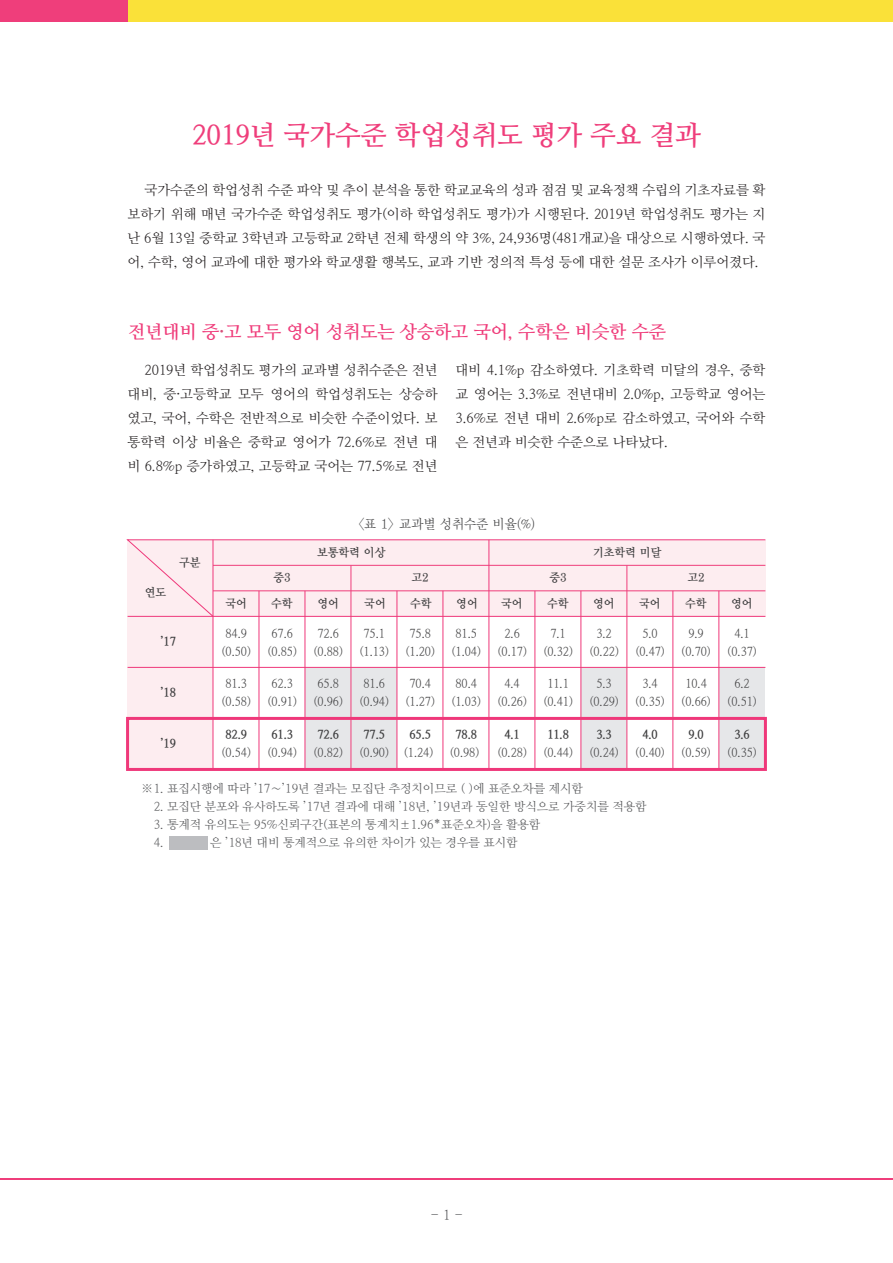
<style>
.page{position:relative;width:893px;height:1263px;background:#fff}
.page>*{position:absolute;margin:0;border:0;box-sizing:border-box;transform-origin:0 0}
.t1{font:27px "Nanum Myeongjo OTF Bold";color:#ef3e7b}
.t2{font:18px "Nanum Myeongjo OTF Bold";color:#ef3c7a}
.t3{font:13.5px/24px "Nanum Myeongjo OTF";color:#231f20;text-align:justify}
.t4{font:13.5px "YDIY Mj O320";color:#3e3e3f;scale:.95 1}
.t5{font:13.5px "Nanum Myeongjo OTF";color:#57585a}
.t6{font:12px/18px "Nanum Myeongjo OTF";color:#3e3e3f;text-align:center;scale:.95 1}
.t7{font:12px "Nanum Myeongjo OTF";color:#57585a}
.t8{font:700 12px "Nanum Myeongjo OTF Extra";color:#3e3e3f;scale:.95 1}
.t9{font:12px "YDIY Mj O340";color:#3e3e3f;scale:.95 1}
.s1{color:#d64f79}
</style>
<div class="page">
<div style="left:0;top:0;width:893px;height:21px;background:#fae139"></div>
<div style="left:0;top:0;width:128px;height:21px;background:#ef3e7b"></div>
<hr style="left:0;top:1178px;width:893px;height:1px;background:#ef3e7b">
<div style="left:305px;top:667px;width:92px;height:102px;background:#e6e7e9"></div>
<div style="left:581px;top:667px;width:46px;height:102px;background:#e6e7e9"></div>
<div style="left:719px;top:667px;width:46px;height:102px;background:#e6e7e9"></div>
<div style="left:128px;top:540px;width:85px;height:229px;background:#fdedf0"></div>
<svg style="left:126px;top:539px;width:640px;height:78px;background:#fce6eb"></svg>
<hr style="left:213px;top:565px;width:552px;height:1px;background:#ef3e7b">
<hr style="left:213px;top:591px;width:552px;height:1px;background:#ef3e7b">
<hr style="left:128px;top:667px;width:637px;height:1px;background:#ef387a">
<hr style="left:213px;top:540px;width:1px;height:229px;background:#ef387a">
<hr style="left:351px;top:565px;width:1px;height:204px;background:#ef3e7b">
<hr style="left:489px;top:540px;width:1px;height:229px;background:#ef387a">
<hr style="left:627px;top:565px;width:1px;height:204px;background:#ef3e7b">
<hr style="left:259px;top:591px;width:1px;height:178px;background:#ef387a">
<hr style="left:397px;top:591px;width:1px;height:178px;background:#ef387a">
<hr style="left:535px;top:591px;width:1px;height:178px;background:#ef387a">
<hr style="left:673px;top:591px;width:1px;height:178px;background:#ef387a">
<hr style="left:305px;top:591px;width:1px;height:178px;background:#ef387a">
<hr style="left:443px;top:591px;width:1px;height:178px;background:#ef387a">
<hr style="left:581px;top:591px;width:1px;height:178px;background:#ef387a">
<hr style="left:719px;top:591px;width:1px;height:178px;background:#ef387a">
<hr style="left:128px;top:616px;width:637px;height:1px;background:#ef387a">
<div style="left:126px;top:717px;width:641px;height:54px;border:3px solid #ef387a"></div>
<div style="left:169px;top:836px;width:39px;height:14px;background:#bcbdc0"></div>
<p class="t1" style="left:192px;top:119px;width:510px">2019년 국가수준 학업성취도 평가 주요 결과</p>
<p class="t3" style="left:128px;top:178px;width:639px;text-indent:17px">국가수준의 학업성취 수준 파악 및 추이 분석을 통한 학교교육의 성과 점검 및 교육정책 수립의 기초자료를 확 보하기 위해 매년 국가수준 학업성취도 평가(이하 학업성취도 평가)가 시행된다. 2019년 학업성취도 평가는 지 난 6월 13일 중학교 3학년과 고등학교 2학년 전체 학생의 약 3%, 24,936명(481개교)을 대상으로 시행하였다. 국 어, 수학, 영어 교과에 대한 평가와 학교생활 행복도, 교과 기반 정의적 특성 등에 대한 설문 조사가 이루어졌다.</p>
<p class="t2" style="left:128px;top:320px;width:539px">전년대비 중<span class="s1">·</span>고 모두 영어 성취도는 상승하고 국어, 수학은 비슷한 수준</p>
<p class="t3" style="left:128px;top:357px;width:311px;text-indent:17px">2019년 학업성취도 평가의 교과별 성취수준은 전년 대비, 중·고등학교 모두 영어의 학업성취도는 상승하 였고, 국어, 수학은 전반적으로 비슷한 수준이었다. 보 통학력 이상 비율은 중학교 영어가 72.6%로 전년 대 비 6.8%p 증가하였고, 고등학교 국어는 77.5%로 전년</p>
<p class="t3" style="left:455px;top:357px;width:311px">대비 4.1%p 감소하였다. 기초학력 미달의 경우, 중학 교 영어는 3.3%로 전년대비 2.0%p, 고등학교 영어는 3.6%로 전년 대비 2.6%p로 감소하였고, 국어와 수학 은 전년과 비슷한 수준으로 나타났다.</p>
<p class="t9" style="left:145px;top:586px;width:24px">연도</p>
<p class="t9" style="left:179px;top:557px;width:24px">구분</p>
<p class="t8" style="left:160px;top:634px;width:18px">’17</p>
<p class="t8" style="left:160px;top:685px;width:18px">’18</p>
<p class="t8" style="left:160px;top:736px;width:18px">’19</p>
<p class="t9" style="left:274px;top:571px;width:20px">중3</p>
<p class="t4" style="left:357px;top:517px;width:189px">&lt;표 1&gt; 교과별 성취수준 비율(%)</p>
<p class="t9" style="left:317px;top:546px;width:73px">보통학력 이상</p>
<p class="t9" style="left:593px;top:546px;width:73px">기초학력 미달</p>
<p class="t9" style="left:411px;top:571px;width:20px">고2</p>
<p class="t9" style="left:549px;top:571px;width:20px">중3</p>
<p class="t9" style="left:687px;top:571px;width:20px">고2</p>
<p class="t9" style="left:225px;top:597px;width:24px">국어</p>
<p class="t9" style="left:271px;top:597px;width:24px">수학</p>
<p class="t9" style="left:317px;top:597px;width:24px">영어</p>
<p class="t9" style="left:364px;top:597px;width:24px">국어</p>
<p class="t9" style="left:410px;top:597px;width:24px">수학</p>
<p class="t9" style="left:456px;top:597px;width:24px">영어</p>
<p class="t9" style="left:501px;top:597px;width:24px">국어</p>
<p class="t9" style="left:547px;top:597px;width:24px">수학</p>
<p class="t9" style="left:593px;top:597px;width:24px">영어</p>
<p class="t9" style="left:639px;top:597px;width:24px">국어</p>
<p class="t9" style="left:685px;top:597px;width:24px">수학</p>
<p class="t9" style="left:731px;top:597px;width:24px">영어</p>
<p class="t6" style="left:221px;top:624px;width:33px">84.9 (0.50)</p>
<p class="t6" style="left:267px;top:624px;width:33px">67.6 (0.85)</p>
<p class="t6" style="left:313px;top:624px;width:33px">72.6 (0.88)</p>
<p class="t6" style="left:359px;top:624px;width:33px">75.1 (1.13)</p>
<p class="t6" style="left:405px;top:624px;width:33px">75.8 (1.20)</p>
<p class="t6" style="left:451px;top:624px;width:33px">81.5 (1.04)</p>
<p class="t6" style="left:497px;top:624px;width:33px">2.6 (0.17)</p>
<p class="t6" style="left:543px;top:624px;width:33px">7.1 (0.32)</p>
<p class="t6" style="left:589px;top:624px;width:33px">3.2 (0.22)</p>
<p class="t6" style="left:635px;top:624px;width:33px">5.0 (0.47)</p>
<p class="t6" style="left:681px;top:624px;width:33px">9.9 (0.70)</p>
<p class="t6" style="left:727px;top:624px;width:33px">4.1 (0.37)</p>
<p class="t6" style="left:221px;top:674px;width:33px">81.3 (0.58)</p>
<p class="t6" style="left:267px;top:674px;width:33px">62.3 (0.91)</p>
<p class="t6" style="left:313px;top:674px;width:33px">65.8 (0.96)</p>
<p class="t6" style="left:359px;top:674px;width:33px">81.6 (0.94)</p>
<p class="t6" style="left:405px;top:674px;width:33px">70.4 (1.27)</p>
<p class="t6" style="left:451px;top:674px;width:33px">80.4 (1.03)</p>
<p class="t6" style="left:497px;top:674px;width:33px">4.4 (0.26)</p>
<p class="t6" style="left:543px;top:674px;width:33px">11.1 (0.41)</p>
<p class="t6" style="left:589px;top:674px;width:33px">5.3 (0.29)</p>
<p class="t6" style="left:635px;top:674px;width:33px">3.4 (0.35)</p>
<p class="t6" style="left:681px;top:674px;width:33px">10.4 (0.66)</p>
<p class="t6" style="left:727px;top:674px;width:33px">6.2 (0.51)</p>
<p class="t8" style="left:225px;top:727px;width:24px">82.9</p>
<p class="t6" style="left:221px;top:743px;width:33px">(0.54)</p>
<p class="t8" style="left:271px;top:727px;width:24px">61.3</p>
<p class="t6" style="left:267px;top:743px;width:33px">(0.94)</p>
<p class="t8" style="left:504px;top:727px;width:18px">4.1</p>
<p class="t6" style="left:497px;top:743px;width:33px">(0.28)</p>
<p class="t8" style="left:547px;top:727px;width:24px">11.8</p>
<p class="t6" style="left:543px;top:743px;width:33px">(0.44)</p>
<p class="t8" style="left:642px;top:727px;width:18px">4.0</p>
<p class="t6" style="left:635px;top:743px;width:33px">(0.40)</p>
<p class="t8" style="left:317px;top:727px;width:24px">72.6</p>
<p class="t6" style="left:313px;top:743px;width:33px">(0.82)</p>
<p class="t8" style="left:409px;top:727px;width:24px">65.5</p>
<p class="t6" style="left:404px;top:743px;width:33px">(1.24)</p>
<p class="t8" style="left:455px;top:727px;width:24px">78.8</p>
<p class="t6" style="left:450px;top:743px;width:33px">(0.98)</p>
<p class="t8" style="left:596px;top:727px;width:18px">3.3</p>
<p class="t6" style="left:589px;top:743px;width:33px">(0.24)</p>
<p class="t8" style="left:734px;top:727px;width:18px">3.6</p>
<p class="t6" style="left:727px;top:743px;width:33px">(0.35)</p>
<p class="t8" style="left:688px;top:727px;width:18px">9.0</p>
<p class="t6" style="left:681px;top:743px;width:33px">(0.59)</p>
<p class="t8" style="left:363px;top:727px;width:24px">77.5</p>
<p class="t6" style="left:359px;top:743px;width:33px">(0.90)</p>
<p class="t7" style="left:142px;top:781px;width:443px">※1. 표집시행에 따라 ’17～’19년 결과는 모집단 추정치이므로 ( )에 표준오차를 제시함</p>
<p class="t7" style="left:154px;top:799px;width:494px">2. 모집단 분포와 유사하도록 ’17년 결과에 대해 ’18년, ’19년과 동일한 방식으로 가중치를 적용함</p>
<p class="t7" style="left:154px;top:817px;width:388px">3. 통계적 유의도는 95%신뢰구간(표본의 통계치±1.96*표준오차)을 활용함</p>
<p class="t7" style="left:154px;top:835px;width:11px">4.</p>
<p class="t7" style="left:210px;top:835px;width:309px">은 ’18년 대비 통계적으로 유의한 차이가 있는 경우를 표시함</p>
<p class="t5" style="left:431px;top:1206px;width:34px">- 1 -</p>
</div>
